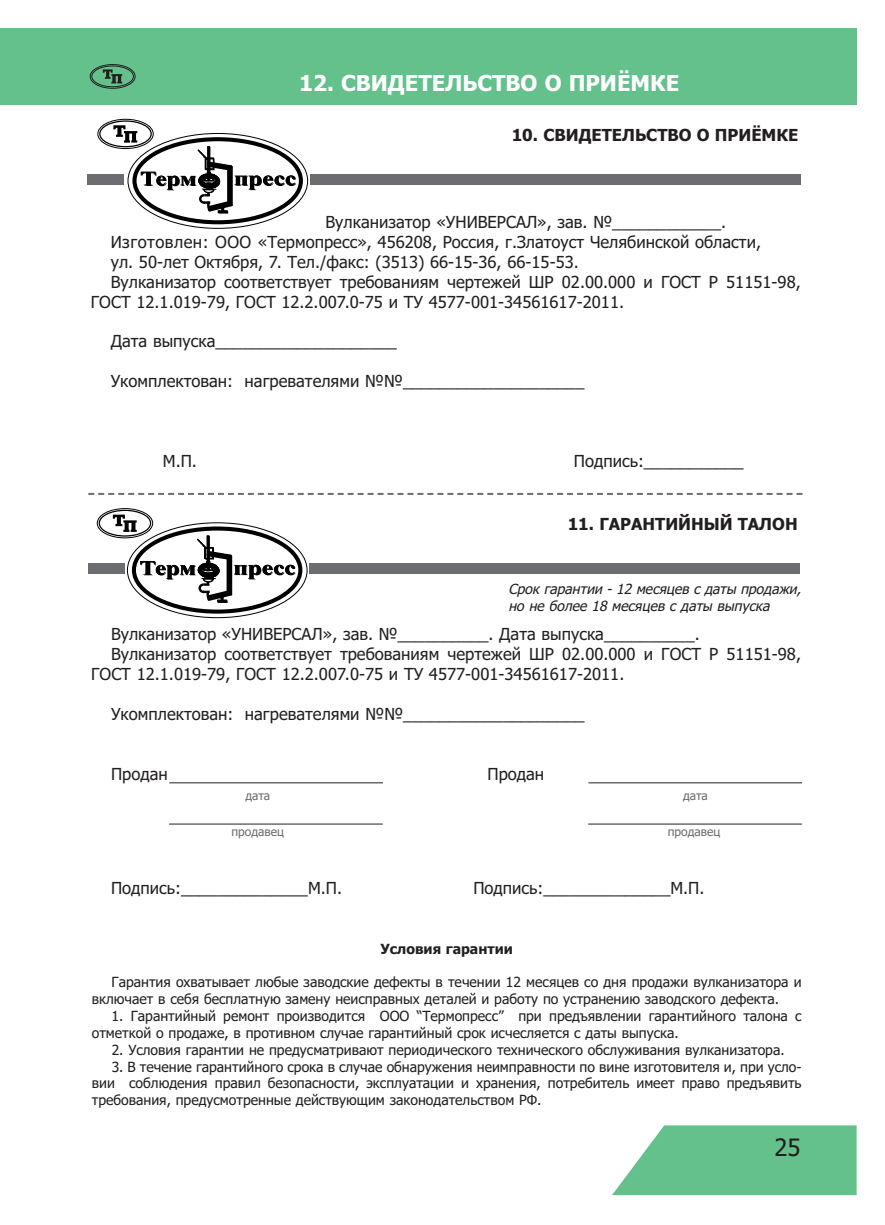
<style>
.page{position:relative;width:885px;height:1225px;background:#fff}
.page>*{position:absolute;margin:0;border:0;box-sizing:border-box;transform-origin:0 0}
.t1{font:24px "Tahoma";color:#231f20}
.t2{font:700 22px "Tahoma";color:#fff}
.t3{font:16.6px "Tahoma";color:#231f20}
.t4{font:700 16.6px "Tahoma";color:#231f20}
.t5{font:14px/16.8px "Tahoma";color:#231f20}
.t6{font:italic 14px/16.8px "Tahoma";color:#231f20}
.t7{font:700 14px "Tahoma";color:#231f20}
.t8{font:12px "Tahoma";color:#6c6d70}
</style>
<div class="page">
<div style="left:0;top:28px;width:856px;height:77px;background:#65c18b"></div>
<div style="left:91px;top:65px;width:43px;height:22px;border:1px solid #231f20;border-radius:50%"></div>
<div style="left:90px;top:64px;width:45px;height:25px;border:1px solid #231f20;border-radius:50%"></div>
<svg style="left:103px;top:69px;width:19px;height:14px"></svg>
<svg style="left:612px;top:1125px;width:244px;height:70px;background:#77c898"></svg>
<div style="left:132px;top:137px;width:171px;height:87px;border:4px solid #000;border-radius:50%"></div>
<div style="left:99px;top:120px;width:53px;height:27px;border:1px solid #000;border-radius:50%"></div>
<div style="left:97px;top:119px;width:57px;height:30px;border:1px solid #000;border-radius:50%"></div>
<svg style="left:113px;top:125px;width:183px;height:90px"></svg>
<div style="left:87px;top:174px;width:37px;height:10px;background:#6c6d70"></div>
<div style="left:310px;top:174px;width:490px;height:10px;background:#6c6d70"></div>
<div style="left:132px;top:526px;width:170px;height:87px;border:4px solid #000;border-radius:50%"></div>
<div style="left:99px;top:510px;width:52px;height:26px;border:1px solid #000;border-radius:50%"></div>
<div style="left:97px;top:508px;width:56px;height:30px;border:1px solid #000;border-radius:50%"></div>
<svg style="left:113px;top:514px;width:182px;height:90px"></svg>
<div style="left:88px;top:563px;width:36px;height:11px;background:#6c6d70"></div>
<div style="left:309px;top:563px;width:490px;height:11px;background:#6c6d70"></div>
<svg style="left:88px;top:493px;width:714px;height:2px"></svg>
<hr style="left:169px;top:782px;width:214px;height:1px;background:#231f20">
<hr style="left:169px;top:823px;width:214px;height:1px;background:#231f20">
<hr style="left:588px;top:782px;width:214px;height:1px;background:#231f20">
<hr style="left:588px;top:823px;width:213px;height:1px;background:#231f20">
<h2 class="t2" style="left:299px;top:70px;width:381px">12. СВИДЕТЕЛЬСТВО О ПРИЁМКЕ</h2>
<p class="t4" style="left:511px;top:125px;width:288px">10. СВИДЕТЕЛЬСТВО О ПРИЁМКЕ</p>
<p class="t3" style="left:325px;top:212px;width:402px">Вулканизатор «УНИВЕРСАЛ», зав. №____________.</p>
<p class="t3" style="left:111px;top:232px;width:651px">Изготовлен: ООО «Термопресс», 456208, Россия, г.Златоуст Челябинской области,</p>
<p class="t3" style="left:111px;top:252px;width:469px">ул. 50-лет Октября, 7. Тел./факс: (3513) 66-15-36, 66-15-53.</p>
<p class="t3" style="left:111px;top:272px;width:691px">Вулканизатор соответствует требованиям чертежей ШР 02.00.000 и ГОСТ Р 51151-98,</p>
<p class="t3" style="left:91px;top:292px;width:534px">ГОСТ 12.1.019-79, ГОСТ 12.2.007.0-75 и ТУ 4577-001-34561617-2011.</p>
<p class="t3" style="left:111px;top:332px;width:287px">Дата выпуска____________________</p>
<p class="t3" style="left:111px;top:372px;width:475px">Укомплектован: нагревателями №№____________________</p>
<p class="t3" style="left:163px;top:451px;width:36px">М.П.</p>
<p class="t3" style="left:573px;top:451px;width:171px">Подпись:___________</p>
<p class="t4" style="left:567px;top:514px;width:231px">11. ГАРАНТИЙНЫЙ ТАЛОН</p>
<p class="t6" style="left:508px;top:581px;width:298px">Срок гарантии -12 месяцев сдаты продажи, но не более 18 месяцев с даты выпуска</p>
<p class="t3" style="left:111px;top:625px;width:590px">Вулканизатор «УНИВЕРСАЛ», зав. №__________. Дата выпуска__________.</p>
<p class="t3" style="left:111px;top:645px;width:691px">Вулканизатор соответствует требованиям чертежей ШР 02.00.000 и ГОСТ Р 51151-98,</p>
<p class="t3" style="left:91px;top:665px;width:534px">ГОСТ 12.1.019-79, ГОСТ 12.2.007.0-75 и ТУ 4577-001-34561617-2011.</p>
<p class="t3" style="left:111px;top:704px;width:475px">Укомплектован: нагревателями №№____________________</p>
<p class="t3" style="left:111px;top:764px;width:58px">Продан</p>
<p class="t3" style="left:487px;top:764px;width:58px">Продан</p>
<p class="t8" style="left:245px;top:788px;width:26px">дата</p>
<p class="t8" style="left:683px;top:788px;width:26px">дата</p>
<p class="t8" style="left:231px;top:825px;width:54px">продавец</p>
<p class="t8" style="left:667px;top:825px;width:54px">продавец</p>
<p class="t3" style="left:111px;top:878px;width:232px">Подпись:______________М.П.</p>
<p class="t3" style="left:473px;top:878px;width:232px">Подпись:______________М.П.</p>
<p class="t7" style="left:380px;top:941px;width:134px">Условия гарантии</p>
<p class="t5" style="left:92px;top:974px;width:711px;text-indent:20px">Гарантия охватывает любые заводские дефекты в течении 12 месяцев со дня продажи вулканизатора и включает в себя бесплатную замену неисправных деталей и работу по устранению заводского дефекта.</p>
<p class="t5" style="left:92px;top:1007px;width:711px;text-indent:20px">1. Гарантийный ремонт производится ООО “Термопресс” при предъявлении гарантийного талона с отметкой о продаже, в противном случае гарантийный срок исчесляется с даты выпуска.</p>
<p class="t5" style="left:112px;top:1041px;width:674px">2. Условия гарантии не предусматривают периодического технического обслуживания вулканизатора.</p>
<p class="t5" style="left:92px;top:1058px;width:711px;text-align:justify;text-indent:20px">3. В течение гарантийного срока в случае обнаружения неимправности по вине изготовителя и, при усло&shy;вии соблюдения правил безопасности, эксплуатации и хранения, потребитель имеет право предъявить требования, предусмотренные действующим законодательством РФ.</p>
<h1 class="t1" style="left:774px;top:1134px;width:28px">25</h1>
</div>
